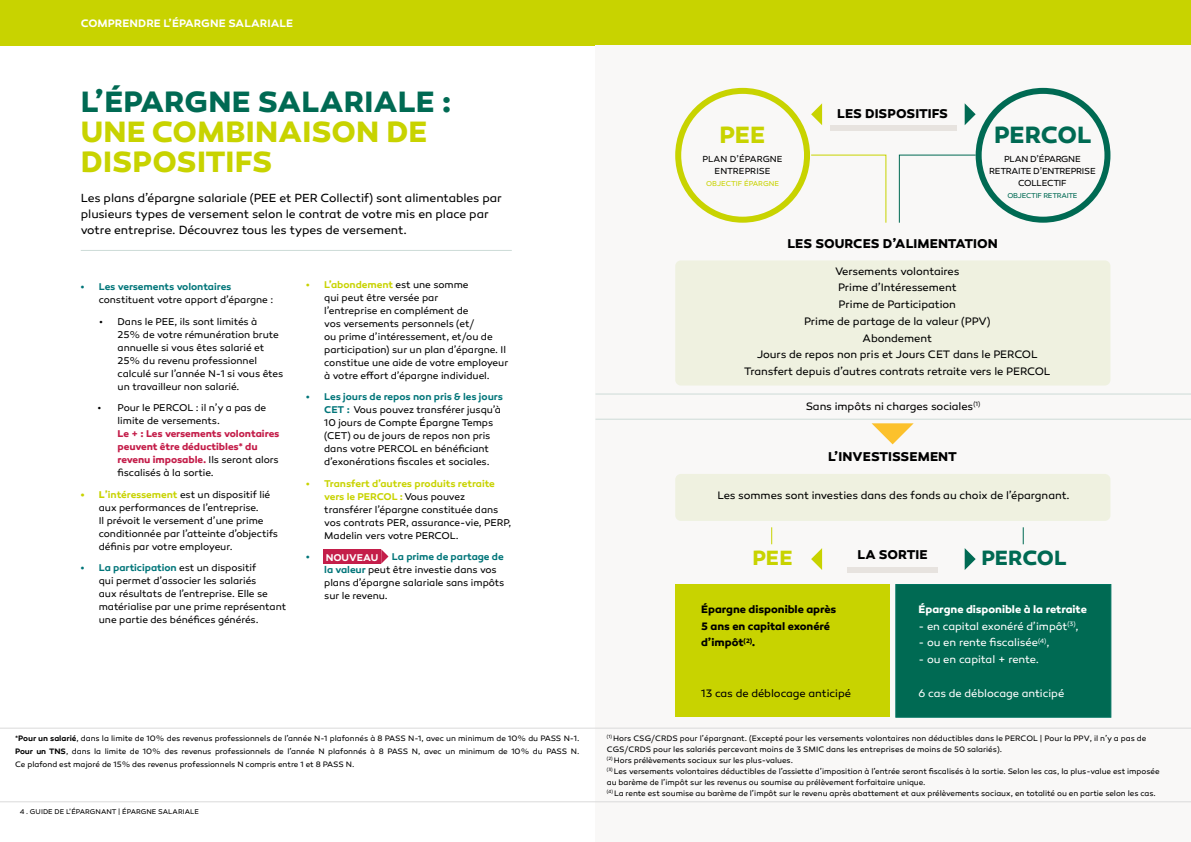
<style>
.page{position:relative;width:1191px;height:842px;background:#fff}
.page>*{position:absolute;margin:0;border:0;box-sizing:border-box;transform-origin:0 0}
.t1{font:700 30px/30px "Canaro";letter-spacing:.005em;color:#c8d300}
.t2{font:700 30px "Canaro";letter-spacing:.01em;color:#006a53}
.t3{font:700 24px "Canaro";letter-spacing:-.005em;color:#006a53}
.t4{font:700 24px "Canaro";color:#c8d300}
.t5{font:700 21px "Canaro";letter-spacing:-.005em;color:#006a53}
.t6{font:700 21px "Canaro";color:#c8d300}
.t7{font:700 13px "Canaro";letter-spacing:.005em;color:#000}
.t8{font:12px/16px "Canaro";letter-spacing:-.005em;color:#000}
.t9{font:11px/16.7px "Canaro";letter-spacing:-.005em;color:#000;text-align:center}
.t10{font:11px "Canaro";letter-spacing:-.005em;color:#fff}
.t11{font:700 11px/16.7px "Canaro";letter-spacing:-.005em;color:#000}
.t12{font:600 11px "Canaro";letter-spacing:.01em;color:#fff}
.t13{font:700 11px "Canaro";letter-spacing:-.005em;color:#fff}
.t14{font:10px/13px "Canaro";letter-spacing:-.005em;color:#000}
.t15{font:700 10px/13px "Canaro";letter-spacing:-.005em;color:#c41e4a}
.t16{font:600 10px "Canaro";letter-spacing:-.01em;color:#007579}
.t17{font:600 10px "Canaro";letter-spacing:-.005em;color:#fff}
.t18{font:8.9px/12px "Canaro";letter-spacing:-.02em;color:#000;text-align:center}
.t19{font:8.9px/12px "Canaro";letter-spacing:.005em;color:#000;text-align:center}
.t20{font:8px/11px "Canaro";letter-spacing:-.005em;color:#000}
.t21{font:7.2px "Canaro";letter-spacing:-.025em;color:#006a53}
.t22{font:7.2px "Canaro";letter-spacing:.005em;color:#c8d300}
.t23{font:7px "Canaro";letter-spacing:.01em;color:#000}
.s1{font-weight:400;color:#000}
.s2{font-weight:700;color:#c8d300}
.s3{font-weight:600;color:#c8d300}
.s4{font-weight:600;color:#007579}
.s5{font-weight:600}
</style>
<div class="page">
<div style="left:0;top:0;width:1191px;height:45px;background:#c8d300"></div>
<div style="left:595px;top:45px;width:596px;height:797px;background:#f9f8f7"></div>
<hr style="left:81px;top:250px;width:431px;height:1px;background:#cddbd7">
<div style="left:675px;top:260px;width:435px;height:126px;background:#eff1e0;border-radius:6px"></div>
<div style="left:675px;top:474px;width:435px;height:47px;background:#eff1e0;border-radius:6px"></div>
<div style="left:895px;top:584px;width:216px;height:134px;background:#006a53;border:1px solid #007460"></div>
<div style="left:675px;top:584px;width:214px;height:133px;background:#c8d300"></div>
<div style="left:675px;top:88px;width:135px;height:135px;border:6px solid #c8d300;border-radius:50%"></div>
<div style="left:975px;top:88px;width:135px;height:135px;border:6px solid #006a53;border-radius:50%"></div>
<svg style="left:811px;top:103px;width:11px;height:22px"></svg>
<svg style="left:871px;top:423px;width:42px;height:21px"></svg>
<div style="left:847px;top:567px;width:91px;height:5px;background:#e7e3df"></div>
<svg style="left:811px;top:154px;width:76px;height:69px"></svg>
<svg style="left:898px;top:154px;width:78px;height:69px"></svg>
<svg style="left:964px;top:103px;width:11px;height:22px"></svg>
<hr style="left:595px;top:394px;width:596px;height:1px;background:#cddbd7">
<hr style="left:595px;top:419px;width:596px;height:1px;background:#cddbd7">
<svg style="left:771px;top:527px;width:1px;height:17px"></svg>
<svg style="left:1022px;top:527px;width:1px;height:17px"></svg>
<svg style="left:811px;top:548px;width:11px;height:22px"></svg>
<svg style="left:964px;top:548px;width:11px;height:22px"></svg>
<div style="left:829px;top:125px;width:127px;height:5px;background:#e7e3df"></div>
<hr style="left:0;top:728px;width:1191px;height:1px;background:#dadada">
<hr style="left:0;top:801px;width:1191px;height:1px;background:#dadada">
<svg style="left:381px;top:549px;width:7px;height:15px"></svg>
<div style="left:323px;top:549px;width:58px;height:15px;background:#c41e4a"></div>
<p class="t12" style="left:81px;top:17px;width:214px">COMPRENDRE L’ÉPARGNE SALARIALE</p>
<h1 class="t2" style="left:81px;top:83px;width:372px">L’ÉPARGNE SALARIALE :</h1>
<h1 class="t1" style="left:81px;top:117px;width:348px">UNE COMBINAISON DE<br>DISPOSITIFS</h1>
<p class="t8" style="left:81px;top:190px;width:423px">Les plans d’épargne salariale (PEE et PER Collectif) sont alimentables par plusieurs types de versement selon le contrat de votre mis en place par votre entreprise. Découvrez tous les types de versement.</p>
<p class="t16" style="left:81px;top:280px;width:152px">• Les versements volontaires</p>
<p class="t14" style="left:99px;top:293px;width:176px">constituent votre apport d’épargne :</p>
<p class="t14" style="left:118px;top:315px;width:167px;text-indent:-18px">• Dans le PEE, ils sont limités à<br>25% de votre rémunération brute annuelle si vous êtes salarié et<br>25% du revenu professionnel calculé sur l’année N-1 si vous êtes un travailleur non salarié.</p>
<p class="t14" style="left:118px;top:401px;width:150px;text-indent:-20px">• Pour le PERCOL : il n’y a pas de limite de versements.</p>
<p class="t15" style="left:118px;top:427px;width:163px">Le + : Les versements volontaires peuvent être déductibles* du revenu imposable. <span class="s1">Ils seront alors fiscalisés à la sortie.</span></p>
<p class="t14" style="left:99px;top:488px;width:181px;text-indent:-18px"><span class="s2">• L</span><span class="s3">’intéressement</span> est un dispositif lié aux performances de l’entreprise.<br>Il prévoit le versement d’une prime conditionnée par l’atteinte d’objectifs définis par votre employeur.</p>
<p class="t14" style="left:99px;top:561px;width:189px;text-indent:-18px"><span class="s4">• La participation</span> est un dispositif<br>qui permet d’associer les salariés<br>aux résultats de l’entreprise. Elle se matérialise par une prime représentant une partie des bénéfices générés.</p>
<p class="t14" style="left:324px;top:278px;width:185px;text-indent:-18px"><span class="s3">• L’abondement</span> est une somme<br>qui peut être versée par<br>l’entreprise en complément de<br>vos versements personnels (et/<br>ou prime d’intéressement, et/ou de participation) sur un plan d’épargne. Il constitue une aide de votre employeur à votre effort d’épargne individuel.</p>
<p class="t14" style="left:324px;top:391px;width:180px;text-indent:-18px"><span class="s4">• Les jours de repos non pris &amp; les jours CET :</span> Vous pouvez transférer jusqu’à 10 jours de Compte Épargne Temps (CET) ou de jours de repos non pris dans votre PERCOL en bénéficiant d’exonérations fiscales et sociales.</p>
<p class="t14" style="left:324px;top:477px;width:189px;text-indent:-18px"><span class="s3">• Transfert d’autres produits retraite vers le PERCOL :</span> Vous pouvez transférer l’épargne constituée dans vos contrats PER, assurance-vie, PERP, Madelin vers votre PERCOL.</p>
<p class="t16" style="left:306px;top:551px;width:5px">•</p>
<p class="t14" style="left:324px;top:551px;width:182px;text-indent:68px"><span class="s4">La prime de partage de la valeur</span> peut être investie dans vos plans d’épargne salariale sans impôts sur le revenu.</p>
<p class="t17" style="left:326px;top:551px;width:54px">NOUVEAU</p>
<p class="t20" style="left:15px;top:732px;width:566px;line-height:13px;text-align:justify">*<span class="s5">Pour un salarié</span>, dans la limite de 10% des revenus professionnels de l’année N-1 plafonnés à 8 PASS N-1, avec un minimum de 10% du PASS N-1.<br><span class="s5">Pour un TNS</span>, dans la limite de 10% des revenus professionnels de l’année N plafonnés à 8 PASS N, avec un minimum de 10% du PASS N.<br>Ce plafond est majoré de 15% des revenus professionnels N compris entre 1 et 8 PASS N.</p>
<p class="t23" style="left:20px;top:807px;width:180px">4 . GUIDE DE L’ÉPARGNANT | ÉPARGNE SALARIALE</p>
<h2 class="t4" style="left:719px;top:120px;width:47px">PEE</h2>
<p class="t19" style="left:702px;top:153px;width:81px">PLAN D’ÉPARGNE<br>ENTREPRISE</p>
<p class="t22" style="left:706px;top:179px;width:74px">OBJECTIF ÉPARGNE</p>
<h3 class="t7" style="left:837px;top:106px;width:112px">LES DISPOSITIFS</h3>
<h2 class="t3" style="left:994px;top:120px;width:99px">PERCOL</h2>
<p class="t18" style="left:989px;top:153px;width:108px">PLAN D’ÉPARGNE<br>RETRAITE D’ENTREPRISE<br>COLLECTIF</p>
<p class="t21" style="left:1007px;top:191px;width:72px">OBJECTIF RETRAITE</p>
<h3 class="t7" style="left:787px;top:236px;width:212px">LES SOURCES D’ALIMENTATION</h3>
<p class="t9" style="left:744px;top:263px;width:308px">Versements volontaires<br>Prime d’Intéressement<br>Prime de Participation<br>Prime de partage de la valeur (PPV)<br>Abondement<br>Jours de repos non pris et Jours CET dans le PERCOL<br>Transfert depuis d’autres contrats retraite vers le PERCOL</p>
<p class="t9" style="left:805px;top:398px;width:176px">Sans impôts ni charges sociales<sup>(1)</sup></p>
<h3 class="t7" style="left:828px;top:448px;width:130px">L’INVESTISSEMENT</h3>
<p class="t9" style="left:717px;top:487px;width:354px">Les sommes sont investies dans des fonds au choix de l’épargnant.</p>
<h3 class="t7" style="left:857px;top:546px;width:72px">LA SORTIE</h3>
<h3 class="t6" style="left:752px;top:545px;width:42px">PEE</h3>
<h3 class="t5" style="left:981px;top:545px;width:87px">PERCOL</h3>
<p class="t11" style="left:701px;top:601px;width:137px">Épargne disponible après<br>5 ans en capital exonéré d’impôt<sup>(2)</sup>.</p>
<p class="t9" style="left:701px;top:684px;width:151px">13 cas de déblocage anticipé</p>
<p class="t13" style="left:918px;top:602px;width:170px">Épargne disponible à la retraite</p>
<p class="t10" style="left:918px;top:619px;width:162px">- en capital exonéré d’impôt<sup>(3)</sup>,</p>
<p class="t10" style="left:918px;top:636px;width:132px">- ou en rente fiscalisée<sup>(4)</sup>,</p>
<p class="t10" style="left:918px;top:653px;width:122px">- ou en capital + rente.</p>
<p class="t10" style="left:918px;top:686px;width:147px">6 cas de déblocage anticipé</p>
<p class="t20" style="left:607px;top:733px;width:554px"><sup>(1)</sup> Hors CSG/CRDS pour l’épargnant. (Excepté pour les versements volontaires non déductibles dans le PERCOL | Pour la PPV, il n’y a pas de CGS/CRDS pour les salariés percevant moins de 3 SMIC dans les entreprises de moins de 50 salariés).<br><sup>(2)</sup> Hors prélèvements sociaux sur les plus-values.<br><sup>(3)</sup> Les versements volontaires déductibles de l’assiette d’imposition à l’entrée seront fiscalisés à la sortie. Selon les cas, la plus-value est imposée au barème de l’impôt sur les revenus ou soumise au prélèvement forfaitaire unique.<br><sup>(4)</sup> La rente est soumise au barème de l’impôt sur le revenu après abattement et aux prélèvements sociaux, en totalité ou en partie selon les cas.</p>
</div>
